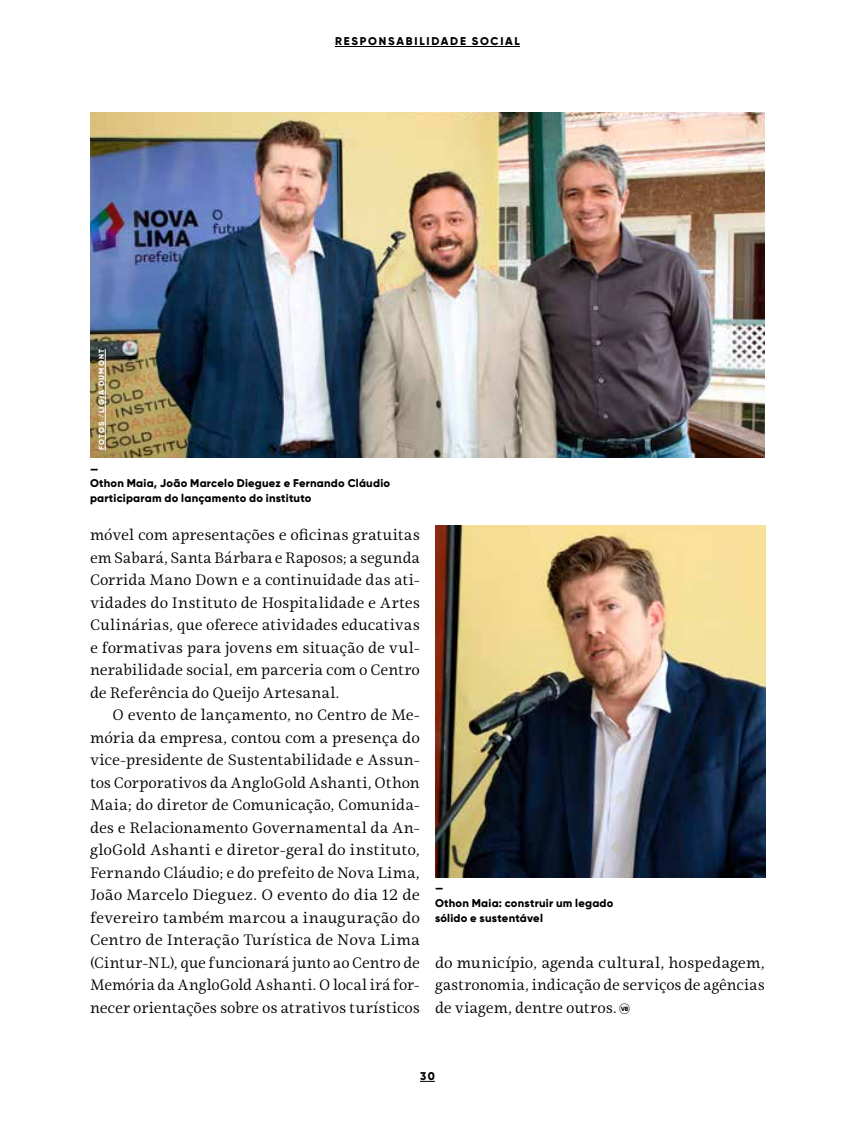
<style>
.page{position:relative;width:855px;height:1125px;background:#fff}
.page>*{position:absolute;margin:0;border:0;box-sizing:border-box;transform-origin:0 0}
.t1{font:15px/22.5px "Ninfa Serif";letter-spacing:-.005em;color:#000;text-align:justify}
.t2{font:800 11.25px/15px "Gilroy";letter-spacing:.02em;color:#000}
.t3{font:800 11.25px "Gilroy";letter-spacing:.155em;color:#000}
.t4{font:800 7.5px "Gilroy";letter-spacing:.15em;color:#fff}
</style>
<div class="page">
<img style="left:90px;top:112px;width:675px;height:346px">
<img style="left:435px;top:525px;width:330px;height:353px">
<hr style="left:105px;top:349px;width:1px;height:101px;background:#fff">
<hr style="left:335px;top:46px;width:185px;height:1px;background:#000">
<svg style="left:420px;top:1081px;width:15px;height:1px"></svg>
<p class="t4" style="left:97px;top:450px;width:103px;rotate:-90deg">FOTOS /LIGIA DUMONT</p>
<p class="t3" style="left:335px;top:34px;width:186px">RESPONSABILIDADE SOCIAL</p>
<p class="t2" style="left:90px;top:461px;width:302px">—<br>Othon Maia, João Marcelo Dieguez e Fernando Cláudio participaram do lançamento do instituto</p>
<p class="t1" style="left:90px;top:524px;width:332px">móvel com apresentações e oficinas gratuitas em Sabará, Santa Bárbara e Raposos; a segunda Corrida Mano Down e a continuidade das ati&shy;vidades do Instituto de Hospitalidade e Artes Culinárias, que oferece atividades educativas e formativas para jovens em situação de vul&shy;nerabilidade social, em parceria com o Centro de Referência do Queijo Artesanal.</p>
<p class="t1" style="left:90px;top:704px;width:332px;text-indent:22px">O evento de lançamento, no Centro de Me&shy;mória da empresa, contou com a presença do vice-presidente de Sustentabilidade e Assun&shy;tos Corporativos da AngloGold Ashanti, Othon Maia; do diretor de Comunicação, Comunida&shy;des e Relacionamento Governamental da An&shy;gloGold Ashanti e diretor-geral do instituto, Fernando Cláudio; e do prefeito de Nova Lima, João Marcelo Dieguez. O evento do dia 12 de fevereiro também marcou a inauguração do Centro de Interação Turística de Nova Lima (Cintur-NL), que funcionará junto ao Centro de Memória da AngloGold Ashanti. O local irá for&shy;necer orientações sobre os atrativos turísticos</p>
<p class="t2" style="left:435px;top:881px;width:180px">—<br>Othon Maia: construir um legado sólido e sustentável</p>
<p class="t1" style="left:435px;top:951px;width:332px">do município, agenda cultural, hospedagem, gastronomia, indicação de serviços de agências de viagem, dentre outros. ❖</p>
<p class="t2" style="left:420px;top:1068px;width:16px">30</p>
</div>
